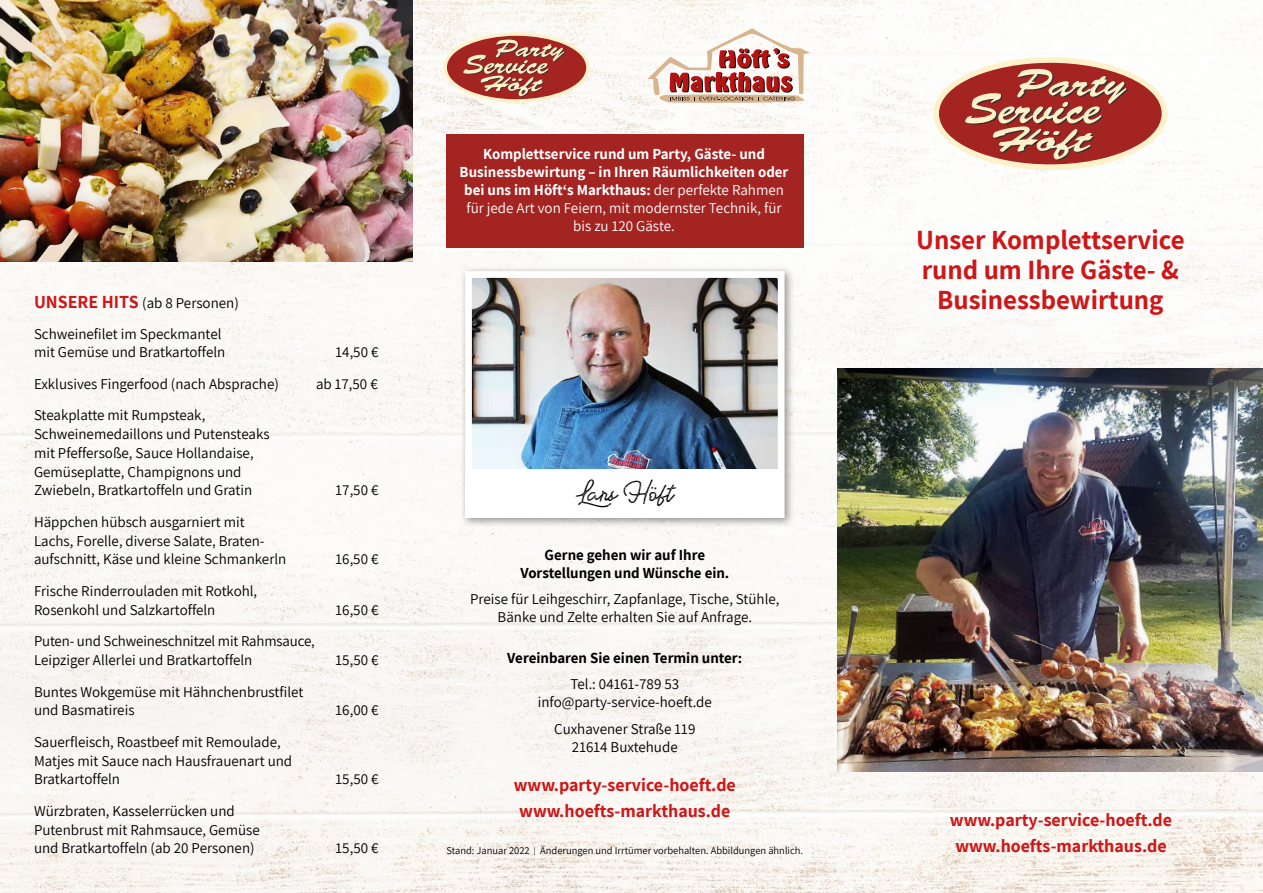
<style>
.page{position:relative;width:1263px;height:893px;background:#fff}
.page>*{position:absolute;margin:0;border:0;box-sizing:border-box;transform-origin:0 0}
.t1{font:33.75px "Aurellia";color:#000}
.t2{font:700 27px/30px "Assistant";color:#cd1719}
.t3{font:700 18px/25.8px "Assistant";color:#cd1719}
.t4{font:15px/18.8px "Assistant";color:#000}
.t5{font:700 15px/18px "Assistant";color:#fff;text-align:center}
.t6{font:700 15px/18px "Assistant";color:#000;text-align:center}
.t7{font:10.5px "Assistant";color:#000}
.s1{font-weight:400}
.s2{font-weight:700;font-size:18px;color:#cd1719}
</style>
<div class="page">
<img style="left:0;top:0;width:1263px;height:893px">
<div style="left:446px;top:134px;width:357px;height:114px;background:#a42422"></div>
<svg style="left:647px;top:28px;width:163px;height:76px"></svg>
<svg style="left:443px;top:32px;width:147px;height:71px"></svg>
<div style="left:447px;top:36px;width:139px;height:63px;background:#a42422;border-radius:50%"></div>
<svg style="left:463px;top:40px;width:102px;height:57px"></svg>
<div style="left:933px;top:57px;width:234px;height:113px;background:#fff2ca;border-radius:50%"></div>
<div style="left:939px;top:63px;width:223px;height:101px;background:#a42422;border-radius:50%"></div>
<svg style="left:965px;top:69px;width:163px;height:92px"></svg>
<img style="left:838px;top:369px;width:425px;height:403px">
<img style="left:0;top:0;width:412px;height:261px">
<div style="left:460px;top:266px;width:335px;height:262px;background:#000;opacity:.4"></div>
<img style="left:473px;top:279px;width:303px;height:190px">
<div style="left:465px;top:271px;width:319px;height:247px;border:7px solid #fff"></div>
<div style="left:465px;top:469px;width:318px;height:47px;background:#fff"></div>
<p class="t5" style="left:460px;top:144px;width:330px">Komplettservice rund um Party, Gäste- und Businessbewirtung – in Ihren Räumlichkeiten oder bei uns im Höft‘s Markthaus: <span class="s1">der perfekte Rahmen für jede Art von Feiern, mit modernster Technik, für bis zu 120 Gäste.</span></p>
<h2 class="t2" style="left:916px;top:224px;width:270px">Unser Komplettservice rund um Ihre Gäste- &amp;</h2>
<p class="t4" style="left:34px;top:293px;width:206px"><span class="s2">UNSERE HITS</span> (ab 8 Personen)</p>
<h2 class="t2" style="left:937px;top:284px;width:228px">Businessbewirtung</h2>
<p class="t4" style="left:34px;top:324px;width:193px">Schweinefilet im Speckmantel mit Gemüse und Bratkartoffeln</p>
<p class="t4" style="left:336px;top:342px;width:44px">14,50 €</p>
<p class="t4" style="left:34px;top:374px;width:246px">Exklusives Fingerfood (nach Absprache)</p>
<p class="t4" style="left:316px;top:374px;width:63px">ab 17,50 €</p>
<p class="t4" style="left:34px;top:405px;width:237px">Steakplatte mit Rumpsteak, Schweinemedaillons und Putensteaks mit Pfeffersoße, Sauce Hollandaise, Gemüseplatte, Champignons und Zwiebeln, Bratkartoffeln und Gratin</p>
<p class="t4" style="left:336px;top:480px;width:44px">17,50 €</p>
<p class="t4" style="left:34px;top:512px;width:254px">Häppchen hübsch ausgarniert mit<br>Lachs, Forelle, diverse Salate, Braten&shy;aufschnitt, Käse und kleine Schmankerln</p>
<p class="t4" style="left:34px;top:581px;width:225px">Frische Rinderrouladen mit Rotkohl,<br>Rosenkohl und Salzkartoffeln</p>
<p class="t4" style="left:34px;top:631px;width:282px">Puten- und Schweineschnitzel mit Rahmsauce,<br>Leipziger Allerlei und Bratkartoffeln</p>
<p class="t4" style="left:34px;top:681px;width:271px">Buntes Wokgemüse mit Hähnchenbrustfilet und Basmatireis</p>
<p class="t4" style="left:34px;top:732px;width:260px">Sauerfleisch, Roastbeef mit Remoulade,<br>Matjes mit Sauce nach Hausfrauenart und<br>Bratkartoffeln</p>
<p class="t4" style="left:34px;top:801px;width:227px">Würzbraten, Kasselerrücken und<br>Putenbrust mit Rahmsauce, Gemüse und Bratkartoffeln (ab 20 Personen)</p>
<p class="t4" style="left:336px;top:549px;width:44px">16,50 €</p>
<p class="t4" style="left:336px;top:600px;width:44px">16,50 €</p>
<p class="t4" style="left:336px;top:650px;width:44px">15,50 €</p>
<p class="t4" style="left:336px;top:700px;width:44px">16,00 €</p>
<p class="t4" style="left:336px;top:769px;width:44px">15,50 €</p>
<p class="t4" style="left:336px;top:838px;width:44px">15,50 €</p>
<h1 class="t1" style="left:576px;top:473px;width:97px">Lars Höft</h1>
<p class="t6" style="left:520px;top:545px;width:210px">Gerne gehen wir auf Ihre<br>Vorstellungen und Wünsche ein.</p>
<p class="t4" style="left:470px;top:590px;width:311px;line-height:18px;text-align:center">Preise für Leihgeschirr, Zapfanlage, Tische, Stühle,<br>Bänke und Zelte erhalten Sie auf Anfrage.</p>
<p class="t6" style="left:507px;top:648px;width:237px">Vereinbaren Sie einen Termin unter:</p>
<p class="t4" style="left:538px;top:674px;width:176px;line-height:18px;text-align:center">Tel.: 04161-789 53 info@party-service-hoeft.de</p>
<p class="t4" style="left:554px;top:719px;width:143px;line-height:18px;text-align:center">Cuxhavener Straße 119<br>21614 Buxtehude</p>
<p class="t3" style="left:514px;top:771px;width:223px">www.party-service-hoeft.de www.hoefts-markthaus.de</p>
<p class="t7" style="left:446px;top:844px;width:358px">Stand: Januar 2022 ׀ Änderungen und Irrtümer vorbehalten. Abbildungen ähnlich.</p>
<p class="t3" style="left:950px;top:807px;width:223px">www.party-service-hoeft.de www.hoefts-markthaus.de</p>
</div>
